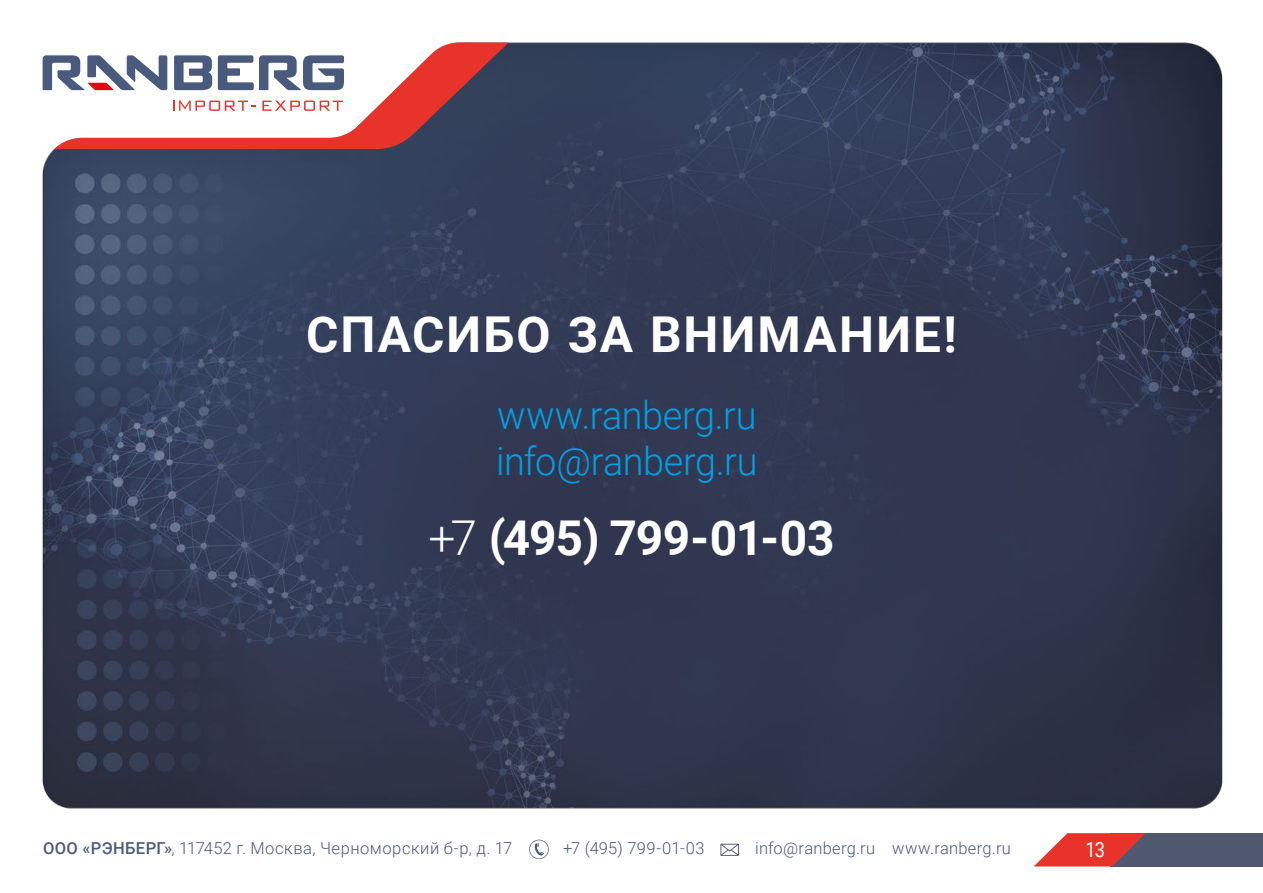
<style>
.page{position:relative;width:1263px;height:893px;background:#fff}
.page>*{position:absolute;margin:0;border:0;box-sizing:border-box;transform-origin:0 0}
.t1{font:700 49.5px "Roboto";letter-spacing:.045em;color:#fff}
.t2{font:700 48px "Roboto";letter-spacing:-.02em;color:#fff}
.t3{font:300 39px/46.5px "Roboto";letter-spacing:-.01em;color:#009fe3}
.t4{font:21px "Roboto";color:#fff;scale:.87 1}
.t5{font:300 16.5px "Roboto";letter-spacing:.02em;color:#495a7c}
.s1{font-weight:300}
.s2{font-weight:500}
</style>
<div class="page">
<img style="left:42px;top:42px;width:1181px;height:767px">
<div style="left:1111px;top:833px;width:152px;height:33px;background:#4f586e"></div>
<svg style="left:1034px;top:833px;width:111px;height:33px"></svg>
<svg style="left:529px;top:840px;width:20px;height:19px"></svg>
<svg style="left:720px;top:844px;width:19px;height:12px"></svg>
<svg style="left:43px;top:43px;width:470px;height:106px"></svg>
<h1 class="t1" style="left:306px;top:300px;width:652px">СПАСИБО ЗА ВНИМАНИЕ!</h1>
<h3 class="t3" style="left:496px;top:390px;width:263px">www.ranberg.ru info@ranberg.ru</h3>
<h2 class="t2" style="left:428px;top:504px;width:408px"><span class="s1">+7</span> (495) 799-01-03</h2>
<p class="t5" style="left:43px;top:837px;width:471px"><span class="s2">ООО «РЭНБЕРГ»</span>, 117452 г. Москва, Черноморский б-р, д. 17</p>
<p class="t5" style="left:563px;top:837px;width:143px">+7 (495) 799-01-03</p>
<p class="t5" style="left:755px;top:837px;width:257px">info@ranberg.ru www.ranberg.ru</p>
<p class="t4" style="left:1085px;top:834px;width:24px">13</p>
</div>
